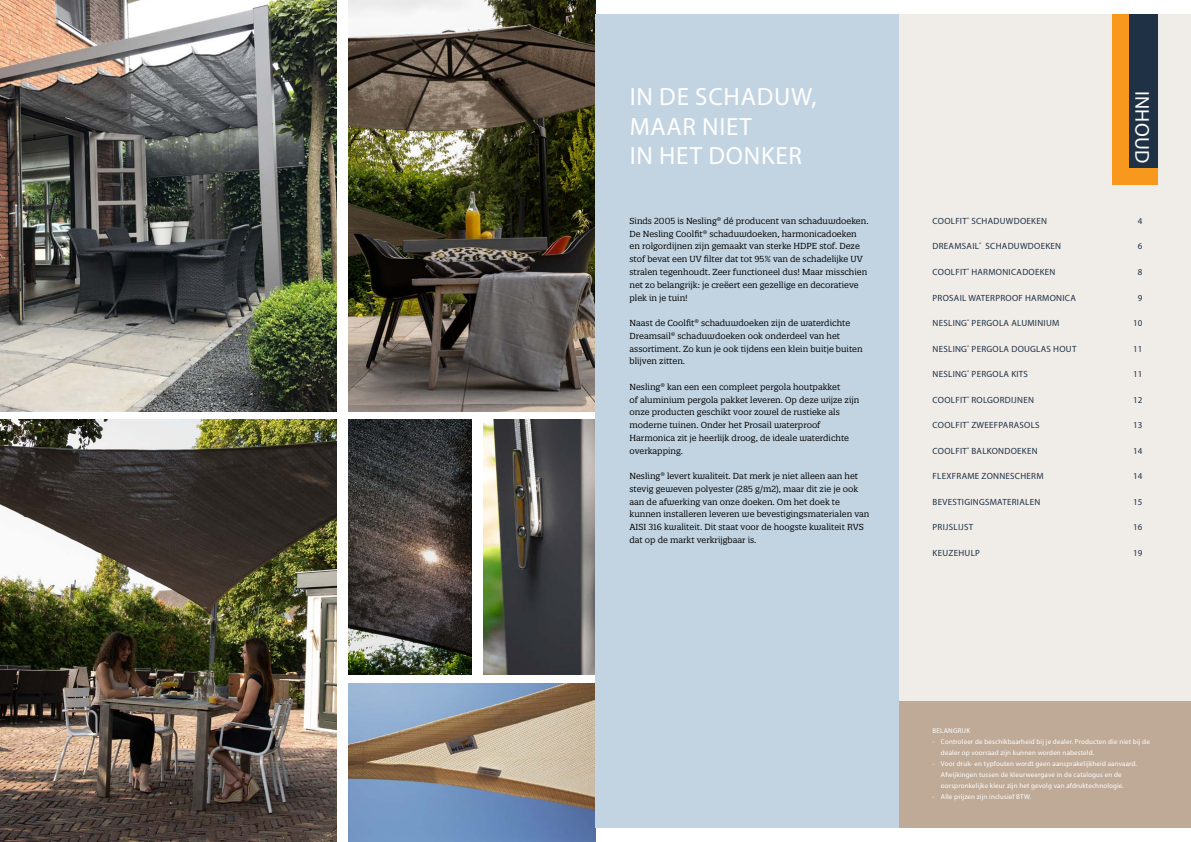
<style>
.page{position:relative;width:1191px;height:842px;background:#fff}
.page>*{position:absolute;margin:0;border:0;box-sizing:border-box;transform-origin:0 0}
.t1{font:25px/29.8px "Myriad Pro";letter-spacing:.03em;color:#fff}
.t2{font:20px "Myriad Pro";letter-spacing:.01em;color:#fff}
.t3{font:9px "Myriad Pro";letter-spacing:.03em;color:#1f3245}
.t4{font:8.5px/12.8px "Quatro Slab";color:#000}
.t5{font:7px/11px "Myriad Pro";letter-spacing:.02em;color:#fff}
</style>
<div class="page">
<img style="left:0;top:420px;width:337px;height:422px">
<img style="left:0;top:0;width:337px;height:411px">
<img style="left:348px;top:0;width:247px;height:411px">
<img style="left:348px;top:420px;width:123px;height:255px">
<img style="left:348px;top:683px;width:247px;height:159px">
<img style="left:483px;top:420px;width:112px;height:255px">
<div style="left:899px;top:700px;width:292px;height:128px;background:#bfaa97"></div>
<div style="left:899px;top:14px;width:292px;height:686px;background:#f0ece8"></div>
<div style="left:595px;top:14px;width:304px;height:814px;background:#c2d4e2"></div>
<div style="left:1112px;top:14px;width:45px;height:170px;background:#f8991d"></div>
<div style="left:1129px;top:14px;width:28px;height:153px;background:#1f3245"></div>
<h1 class="t1" style="left:630px;top:81px;width:188px">IN DE SCHADUW,<br>MAAR NIET<br>IN HET DONKER</h1>
<p class="t4" style="left:629px;top:214px;width:240px">Sinds 2005 is Nesling® dé producent van schaduwdoeken.<br>De Nesling Coolfit® schaduwdoeken, harmonicadoeken en rolgordijnen zijn gemaakt van sterke HDPE stof. Deze stof bevat een UV filter dat tot 95% van de schadelijke UV stralen tegenhoudt. Zeer functioneel dus! Maar misschien net zo belangrijk: je creëert een gezellige en decoratieve plek in je tuin!</p>
<p class="t4" style="left:629px;top:317px;width:235px">Naast de Coolfit® schaduwdoeken zijn de waterdichte Dreamsail® schaduwdoeken ook onderdeel van het assortiment. Zo kun je ook tijdens een klein buitje buiten blijven zitten.</p>
<p class="t4" style="left:629px;top:380px;width:231px">Nesling® kan een een compleet pergola houtpakket<br>of aluminium pergola pakket leveren. Op deze wijze zijn onze producten geschikt voor zowel de rustieke als moderne tuinen. Onder het Prosail waterproof Harmonica zit je heerlijk droog, de ideale waterdichte overkapping.</p>
<p class="t4" style="left:629px;top:470px;width:241px">Nesling® levert kwaliteit. Dat merk je niet alleen aan het stevig geweven polyester (285 g/m2), maar dit zie je ook aan de afwerking van onze doeken. Om het doek te kunnen installeren leveren we bevestigingsmaterialen van AISI 316 kwaliteit. Dit staat voor de hoogste kwaliteit RVS dat op de markt verkrijgbaar is.</p>
<h2 class="t2" style="left:1154px;top:91px;width:74px;rotate:90deg">INHOUD</h2>
<p class="t3" style="left:932px;top:215px;width:116px">COOLFIT<sup>®</sup> SCHADUWDOEKEN</p>
<p class="t3" style="left:1138px;top:215px;width:6px">4</p>
<p class="t3" style="left:932px;top:241px;width:130px">DREAMSAIL<sup>®</sup> SCHADUWDOEKEN</p>
<p class="t3" style="left:1138px;top:241px;width:6px">6</p>
<p class="t3" style="left:932px;top:266px;width:124px">COOLFIT<sup>®</sup> HARMONICADOEKEN</p>
<p class="t3" style="left:1138px;top:266px;width:6px">8</p>
<p class="t3" style="left:932px;top:292px;width:145px">PROSAIL WATERPROOF HARMONICA</p>
<p class="t3" style="left:1138px;top:292px;width:6px">9</p>
<p class="t3" style="left:932px;top:317px;width:128px">NESLING<sup>®</sup> PERGOLA ALUMINIUM</p>
<p class="t3" style="left:1133px;top:317px;width:11px">10</p>
<p class="t3" style="left:932px;top:343px;width:145px">NESLING<sup>®</sup> PERGOLA DOUGLAS HOUT</p>
<p class="t3" style="left:1133px;top:343px;width:11px">11</p>
<p class="t3" style="left:932px;top:368px;width:97px">NESLING<sup>®</sup> PERGOLA KITS</p>
<p class="t3" style="left:1133px;top:368px;width:11px">11</p>
<p class="t3" style="left:932px;top:394px;width:103px">COOLFIT<sup>®</sup> ROLGORDIJNEN</p>
<p class="t3" style="left:1133px;top:394px;width:11px">12</p>
<p class="t3" style="left:932px;top:419px;width:109px">COOLFIT<sup>®</sup> ZWEEFPARASOLS</p>
<p class="t3" style="left:1133px;top:419px;width:11px">13</p>
<p class="t3" style="left:932px;top:445px;width:107px">COOLFIT<sup>®</sup> BALKONDOEKEN</p>
<p class="t3" style="left:1133px;top:445px;width:11px">14</p>
<p class="t3" style="left:932px;top:470px;width:113px">FLEXFRAME ZONNESCHERM</p>
<p class="t3" style="left:1133px;top:470px;width:11px">14</p>
<p class="t3" style="left:932px;top:496px;width:109px">BEVESTIGINGSMATERIALEN</p>
<p class="t3" style="left:1133px;top:496px;width:11px">15</p>
<p class="t3" style="left:932px;top:522px;width:42px">PRIJSLIJST</p>
<p class="t3" style="left:1133px;top:522px;width:11px">16</p>
<p class="t3" style="left:932px;top:547px;width:49px">KEUZEHULP</p>
<p class="t3" style="left:1133px;top:547px;width:11px">19</p>
<p class="t5" style="left:932px;top:725px;width:39px">BELANGRIJK</p>
<p class="t5" style="left:941px;top:736px;width:210px;text-indent:-9px">- Controleer de beschikbaarheid bij je dealer. Producten die niet bij de dealer op voorraad zijn kunnen worden nabesteld.</p>
<p class="t5" style="left:941px;top:758px;width:197px;text-indent:-9px">- Voor druk- en typfouten wordt geen aansprakelijkheid aanvaard.<br>Afwijkingen tussen de kleurweergave in de catalogus en de oorspronkelijke kleur zijn het gevolg van afdruktechnologie.</p>
<p class="t5" style="left:932px;top:791px;width:100px">- Alle prijzen zijn inclusief BTW.</p>
</div>
